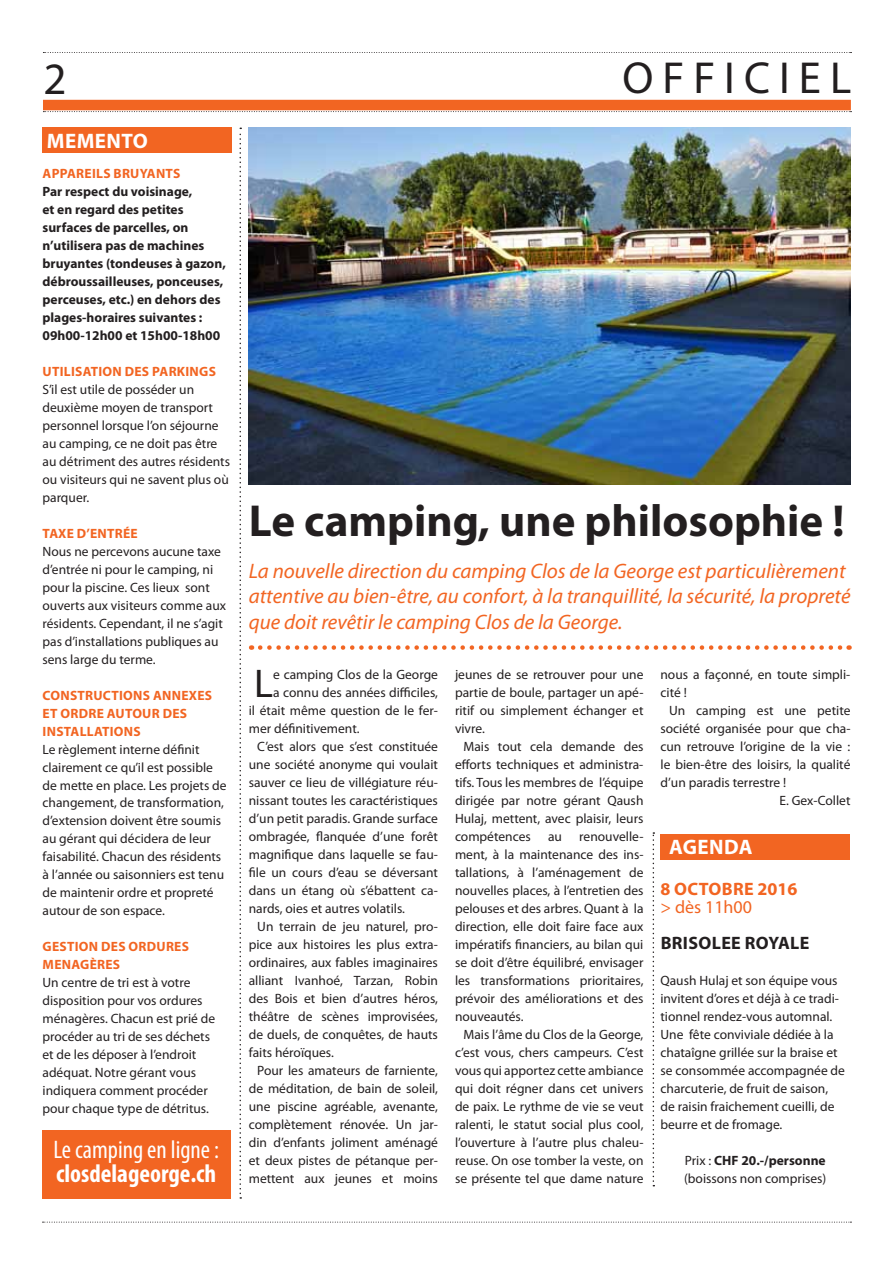
<style>
.page{position:relative;width:893px;height:1263px;background:#fff}
.page>*{position:absolute;margin:0;border:0;box-sizing:border-box;transform-origin:0 0}
.t1{font:700 45px "Myriad Pro";color:#231f20}
.t2{font:45px "Myriad Pro";letter-spacing:.2em;color:#231f20}
.t3{font:40.2px "Myriad Pro";color:#231f20}
.t4{font:condensed 25.5px "Myriad Pro";color:#fff}
.t5{font:700 condensed 25.5px "Myriad Pro";color:#fff}
.t6{font:italic 21px/25.2px "Myriad Pro";color:#f26522}
.t7{font:700 21px "Myriad Pro";letter-spacing:.02em;color:#fff}
.t8{font:700 18px "Myriad Pro";letter-spacing:.02em;color:#231f20}
.t9{font:700 18px "Myriad Pro";letter-spacing:.02em;color:#f26522}
.t10{font:18px "Myriad Pro";color:#f26522}
.t11{font:13.5px/18px "Myriad Pro";color:#231f20}
.t12{font:700 13.5px/18px "Myriad Pro";color:#231f20}
.t13{font:700 13.5px "Myriad Pro";letter-spacing:.02em;color:#f26522}
.s1{font-weight:700}
</style>
<div class="page">
<div style="left:43px;top:100px;width:808px;height:10px;background:#f26522"></div>
<svg style="left:43px;top:52px;width:808px;height:1px"></svg>
<svg style="left:43px;top:1222px;width:808px;height:1px"></svg>
<svg style="left:43px;top:111px;width:808px;height:1px"></svg>
<svg style="left:260px;top:645px;width:590px;height:5px"></svg>
<svg style="left:239px;top:128px;width:2px;height:1071px"></svg>
<div style="left:43px;top:128px;width:189px;height:25px;background:#f26522"></div>
<div style="left:42px;top:1130px;width:188px;height:68px;background:#f26522"></div>
<img style="left:249px;top:128px;width:601px;height:357px">
<svg style="left:653px;top:832px;width:1px;height:354px"></svg>
<div style="left:660px;top:834px;width:190px;height:26px;background:#f26522"></div>
<h1 class="t2" style="left:43px;top:51px;width:25px">2</h1>
<h1 class="t2" style="left:622px;top:51px;width:230px">OFFICIEL</h1>
<h3 class="t7" style="left:47px;top:127px;width:102px">memento</h3>
<p class="t13" style="left:43px;top:164px;width:138px">Appareils bruyants</p>
<p class="t12" style="left:43px;top:182px;width:185px">Par respect du voisinage,<br>et en regard des petites surfaces de parcelles, on n’utilisera pas de machines bruyantes (tondeuses à gazon, débroussailleuses, ponceuses, perceuses, etc.) en dehors des plages-horaires suivantes :<br>09h00-12h00 et 15h00-18h00</p>
<p class="t13" style="left:43px;top:362px;width:173px">Utilisation des parkings</p>
<p class="t11" style="left:43px;top:380px;width:189px">S’il est utile de posséder un deuxième moyen de transport personnel lorsque l’on séjourne au camping, ce ne doit pas être au détriment des autres résidents ou visiteurs qui ne savent plus où parquer.</p>
<p class="t13" style="left:43px;top:524px;width:97px">Taxe d’entrée</p>
<p class="t11" style="left:43px;top:542px;width:185px">Nous ne percevons aucune taxe d’entrée ni pour le camping, ni pour la piscine. Ces lieux sont ouverts aux visiteurs comme aux résidents. Cependant, il ne s’agit pas d’installations publiques au sens large du terme.</p>
<p class="t13" style="left:43px;top:686px;width:44px">CON STRU</p>
<p class="t13" style="left:103px;top:686px;width:17px">CTION</p>
<p class="t13" style="left:143px;top:686px;width:29px">S ANNEXE</p>
<p class="t13" style="left:205px;top:686px;width:9px">S</p>
<p class="t13" style="left:43px;top:704px;width:83px">ET ORDRE AUTOUR</p>
<p class="t13" style="left:163px;top:704px;width:26px">DES</p>
<p class="t13" style="left:43px;top:722px;width:68px">IN STALLATION</p>
<p class="t13" style="left:133px;top:722px;width:9px">S</p>
<p class="t11" style="left:43px;top:740px;width:186px">Le règlement interne définit clairement ce qu’il est possible de mette en place. Les projets de changement, de transformation, d’extension doivent être soumis au gérant qui décidera de leur faisabilité. Chacun des résidents à l’année ou saisonniers est tenu de maintenir ordre et propreté autour de son espace.</p>
<p class="t13" style="left:43px;top:938px;width:34px">GESTION</p>
<p class="t13" style="left:101px;top:938px;width:65px">DES ORDURE</p>
<p class="t13" style="left:182px;top:938px;width:9px">S</p>
<p class="t13" style="left:43px;top:956px;width:79px">MENAGÈRES</p>
<p class="t11" style="left:43px;top:974px;width:174px">Un centre de tri est à votre disposition pour vos ordures ménagères. Chacun est prié de procéder au tri de ses déchets et de les déposer à l’endroit adéquat. Notre gérant vous indiquera comment procéder pour chaque type de détritus.</p>
<h3 class="t4" style="left:53px;top:1134px;width:167px">Le camping en ligne :</h3>
<h3 class="t5" style="left:56px;top:1157px;width:161px">closdelageorge.ch</h3>
<h1 class="t1" style="left:249px;top:491px;width:597px">Le camping, une philosophie !</h1>
<h3 class="t6" style="left:249px;top:558px;width:603px">La nouvelle direction du camping Clos de la George est particulièrement attentive au bien-être, au confort, à la tranquillité, la sécurité, la propreté que doit revêtir le camping Clos de la George.</h3>
<h2 class="t3" style="left:254px;top:658px;width:20px">L</h2>
<p class="t11" style="left:273px;top:665px;width:166px">e camping Clos de la George</p>
<p class="t11" style="left:660px;top:665px;width:191px">nous a façonné, en toute simpli&shy;cité !</p>
<p class="t11" style="left:669px;top:701px;width:183px">Un camping est une petite</p>
<p class="t11" style="left:660px;top:719px;width:191px">société organisée pour que cha-</p>
<p class="t11" style="left:660px;top:737px;width:191px">cun retrouve l’origine de la vie :</p>
<p class="t11" style="left:660px;top:755px;width:191px">le bien-être des loisirs, la qualité</p>
<p class="t11" style="left:660px;top:773px;width:127px">d’un paradis terrestre !</p>
<p class="t11" style="left:779px;top:791px;width:72px">E. Gex-Collet</p>
<h3 class="t7" style="left:669px;top:833px;width:70px">agenda</h3>
<h3 class="t9" style="left:660px;top:877px;width:139px">8 octobre 2016</h3>
<h3 class="t10" style="left:660px;top:896px;width:93px">&gt; dès 11h00</h3>
<h3 class="t8" style="left:661px;top:931px;width:150px">brisolee royale</h3>
<p class="t11" style="left:660px;top:971px;width:186px">Qaush Hulaj et son équipe vous invitent d’ores et déjà à ce tradi&shy;tionnel rendez-vous automnal.<br>Une fête conviviale dédiée à la chataîgne grillée sur la braise et se consommée accompagnée de charcuterie, de fruit de saison, de raisin fraichement cueilli, de beurre et de fromage.</p>
<p class="t11" style="left:684px;top:1151px;width:144px">Prix : <span class="s1">CHF 20.-/personne </span>(boissons non comprises)</p>
<p class="t11" style="left:455px;top:665px;width:190px;text-align:justify">jeunes de se retrouver pour une partie de boule, partager un apé&shy;ritif ou simplement échanger et vivre.</p>
<p class="t11" style="left:455px;top:737px;width:190px;text-align:justify;text-indent:9px">Mais tout cela demande des efforts techniques et administra&shy;tifs. Tous les membres de l’équipe dirigée par notre gérant Qaush Hulaj, mettent, avec plaisir, leurs compétences</p>
<p class="t11" style="left:273px;top:683px;width:166px">a connu des années difficiles,</p>
<p class="t11" style="left:249px;top:701px;width:191px">il était même question de le fer-</p>
<p class="t11" style="left:249px;top:719px;width:112px">mer définitivement.</p>
<p class="t11" style="left:257px;top:737px;width:182px">C’est alors que s’est constituée</p>
<p class="t11" style="left:249px;top:755px;width:191px">une société anonyme qui voulait</p>
<p class="t11" style="left:249px;top:773px;width:191px">sauver ce lieu de villégiature réu-</p>
<p class="t11" style="left:249px;top:791px;width:191px">nissant toutes les caractéristiques</p>
<p class="t11" style="left:249px;top:809px;width:191px">d’un petit paradis. Grande surface</p>
<p class="t11" style="left:249px;top:827px;width:191px">ombragée, flanquée d’une forêt</p>
<p class="t11" style="left:249px;top:845px;width:191px">magnifique dans laquelle se fau-</p>
<p class="t11" style="left:249px;top:863px;width:191px">file un cours d’eau se déversant</p>
<p class="t11" style="left:249px;top:881px;width:191px">dans un étang où s’ébattent ca-</p>
<p class="t11" style="left:249px;top:899px;width:158px">nards, oies et autres volatils.</p>
<p class="t11" style="left:257px;top:917px;width:182px">Un terrain de jeu naturel, pro-</p>
<p class="t11" style="left:249px;top:935px;width:191px">pice aux histoires les plus extra-</p>
<p class="t11" style="left:249px;top:953px;width:191px">ordinaires, aux fables imaginaires</p>
<p class="t11" style="left:249px;top:971px;width:191px">alliant Ivanhoé, Tarzan, Robin</p>
<p class="t11" style="left:249px;top:989px;width:191px">des Bois et bien d’autres héros,</p>
<p class="t11" style="left:249px;top:1007px;width:191px">théâtre de scènes improvisées,</p>
<p class="t11" style="left:249px;top:1025px;width:191px">de duels, de conquêtes, de hauts</p>
<p class="t11" style="left:249px;top:1043px;width:87px">faits héroïques.</p>
<p class="t11" style="left:257px;top:1061px;width:182px">Pour les amateurs de farniente,</p>
<p class="t11" style="left:249px;top:1079px;width:191px">de méditation, de bain de soleil,</p>
<p class="t11" style="left:249px;top:1097px;width:191px">une piscine agréable, avenante,</p>
<p class="t11" style="left:249px;top:1115px;width:191px">complètement rénovée. Un jar-</p>
<p class="t11" style="left:249px;top:1133px;width:191px">din d’enfants joliment aménagé</p>
<p class="t11" style="left:249px;top:1151px;width:191px">et deux pistes de pétanque per-</p>
<p class="t11" style="left:249px;top:1169px;width:191px">mettent aux jeunes et moins</p>
<p class="t11" style="left:455px;top:827px;width:190px;text-align:justify;text-indent:124px">renouvelle&shy;ment, à la maintenance des ins&shy;tallations, à l’aménagement de nouvelles places, à l’entretien des pelouses et des arbres. Quant à la direction, elle doit faire face aux impératifs financiers, au bilan qui se doit d’être équilibré, envisager les transformations prioritaires, prévoir des améliorations et des nouveautés.</p>
<p class="t11" style="left:455px;top:1025px;width:190px;text-align:justify;text-indent:9px">Mais l’âme du Clos de la George, c’est vous, chers campeurs. C’est vous qui apportez cette ambiance qui doit régner dans cet univers de paix. Le rythme de vie se veut ralenti, le statut social plus cool, l’ouverture à l’autre plus chaleu&shy;reuse. On ose tomber la veste, on se présente tel que dame nature</p>
<p class="t11" style="left:548px;top:827px;width:15px">au</p>
</div>
